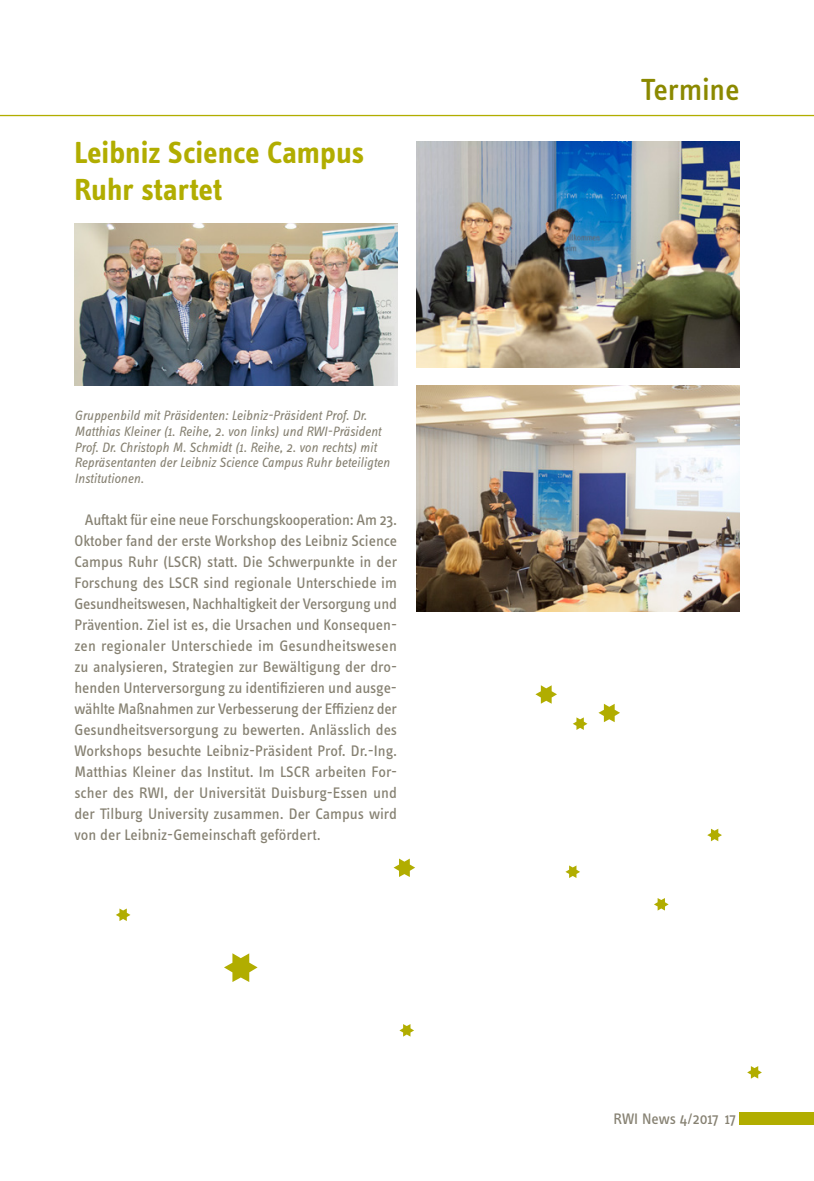
<style>
.page{position:relative;width:814px;height:1181px;background:#fff}
.page>*{position:absolute;margin:0;border:0;box-sizing:border-box;transform-origin:0 0}
.t1{font:700 31.5px/36.8px "Info OT Text";color:#b1ad00}
.t2{font:500 31.5px "Info OT Text";letter-spacing:-.01em;color:#8b8900}
.t3{font:15.75px/21px "Info OT Text";color:#868172;text-align:justify}
.t4{font:italic 14px/15.8px "Info OT Text";letter-spacing:-.005em;color:#868172}
</style>
<div class="page">
<div style="left:739px;top:1112px;width:75px;height:12px;background:#b1ad00"></div>
<hr style="left:0;top:115px;width:814px;height:1px;background:#b1ad00">
<img style="left:417px;top:386px;width:322px;height:226px">
<img style="left:417px;top:142px;width:322px;height:226px">
<img style="left:74px;top:223px;width:323px;height:163px">
<svg style="left:393px;top:858px;width:22px;height:19px"></svg>
<svg style="left:598px;top:704px;width:22px;height:18px"></svg>
<svg style="left:535px;top:685px;width:22px;height:19px"></svg>
<svg style="left:116px;top:908px;width:14px;height:13px"></svg>
<svg style="left:399px;top:1024px;width:15px;height:12px"></svg>
<svg style="left:565px;top:865px;width:15px;height:13px"></svg>
<svg style="left:573px;top:717px;width:14px;height:13px"></svg>
<svg style="left:707px;top:828px;width:15px;height:13px"></svg>
<svg style="left:654px;top:898px;width:14px;height:12px"></svg>
<svg style="left:747px;top:1066px;width:14px;height:12px"></svg>
<svg style="left:224px;top:953px;width:33px;height:29px"></svg>
<h1 class="t1" style="left:74px;top:133px;width:291px">Leibniz Science Campus<br>Ruhr startet</h1>
<p class="t4" style="left:74px;top:407px;width:317px">Gruppenbild mit Präsidenten: Leibniz-Präsident Prof. Dr.<br>Matthias Kleiner (1. Reihe, 2. von links) und RWI-Präsident Prof. Dr. Christoph M. Schmidt (1. Reihe, 2. von rechts) mit Repräsentanten der Leibniz Science Campus Ruhr beteiligten Institutionen.</p>
<p class="t3" style="left:74px;top:509px;width:324px;text-indent:11px">Auftakt für eine neue Forschungskooperation: Am 23.<br>Oktober fand der erste Workshop des Leibniz Science Campus Ruhr (LSCR) statt. Die Schwerpunkte in der Forschung des LSCR sind regionale Unterschiede im Gesundheitswesen, Nachhaltigkeit der Versorgung und Prävention. Ziel ist es, die Ursachen und Konsequen&shy;zen regionaler Unterschiede im Gesundheitswesen zu analysieren, Strategien zur Bewältigung der dro&shy;henden Unterversorgung zu identifizieren und ausge&shy;wählte Maßnahmen zur Verbesserung der Effizienz der Gesundheitsversorgung zu bewerten. Anlässlich des Workshops besuchte Leibniz-Präsident Prof. Dr.-Ing.<br>Matthias Kleiner das Institut. Im LSCR arbeiten For&shy;scher des RWI, der Universität Duisburg-Essen und der Tilburg University zusammen. Der Campus wird von der Leibniz-Gemeinschaft gefördert.</p>
<h1 class="t2" style="left:641px;top:70px;width:100px">Termine</h1>
<p class="t3" style="left:613px;top:1107px;width:124px">RWI News 4/2017 17</p>
</div>
